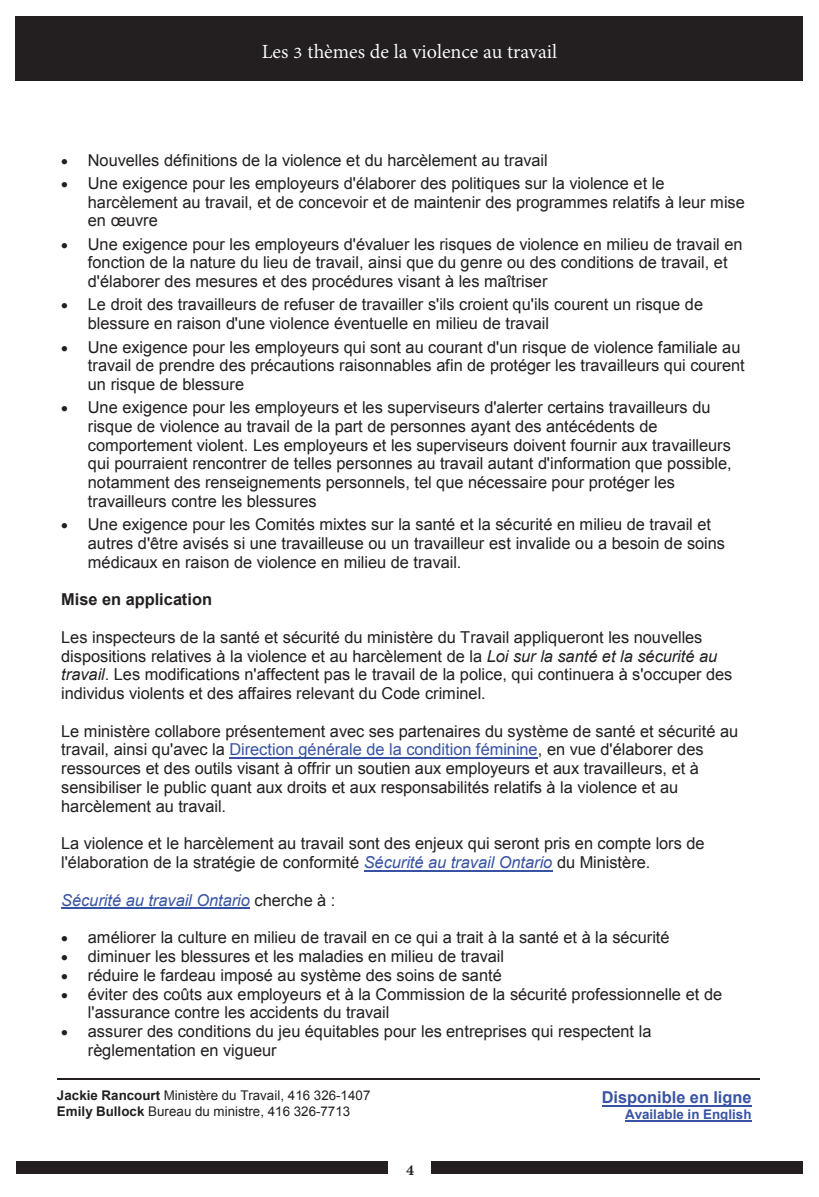
<style>
.page{position:relative;width:819px;height:1197px;background:#fff}
.page>*{position:absolute;margin:0;border:0;box-sizing:border-box;transform-origin:0 0}
.t1{font:24.5px "Adobe Thai";color:#fff}
.t2{font:700 22.75px "Adobe Thai";color:#231f20}
.t3{font:16.45px/18.7px "Arial";color:#231f20}
.t4{font:italic 16.45px "Arial";color:#3853a3}
.t5{font:700 16.45px "Arial";color:#231f20}
.t6{font:700 16.45px "Arial";color:#3853a3}
.t7{font:13.3px/15.4px "Arial";letter-spacing:.005em;color:#231f20}
.t8{font:700 13.3px "Arial";color:#3853a3}
.s1{font-style:italic}
.s2{color:#3853a3}
.s3{font-style:italic;color:#3853a3}
.s4{font-style:normal;color:#231f20}
.s5{font-weight:700}
</style>
<div class="page">
<div style="left:16px;top:1162px;width:372px;height:12px;background:#231f20"></div>
<div style="left:432px;top:1162px;width:371px;height:12px;background:#231f20"></div>
<div style="left:16px;top:16px;width:787px;height:65px;background:#231f20"></div>
<hr style="left:230px;top:757px;width:308px;height:1px;background:#3853a3">
<hr style="left:364px;top:870px;width:188px;height:1px;background:#3853a3">
<hr style="left:61px;top:908px;width:189px;height:1px;background:#3853a3">
<hr style="left:602px;top:1105px;width:149px;height:2px;background:#3853a3">
<hr style="left:625px;top:1121px;width:126px;height:1px;background:#3853a3">
<hr style="left:57px;top:1078px;width:422px;height:2px;background:#231f20">
<hr style="left:480px;top:1078px;width:280px;height:2px;background:#231f20">
<h1 class="t1" style="left:262px;top:35px;width:297px">Les 3 thèmes de la violence au travail</h1>
<p class="t3" style="left:61px;top:151px;width:488px">• Nouvelles définitions de la violence et du harcèlement au travail</p>
<p class="t3" style="left:88px;top:174px;width:658px;text-indent:-27px">• Une exigence pour les employeurs d'élaborer des politiques sur la violence et le harcèlement au travail, et de concevoir et de maintenir des programmes relatifs à leur mise en œuvre</p>
<p class="t3" style="left:88px;top:235px;width:656px;text-indent:-27px">• Une exigence pour les employeurs d'évaluer les risques de violence en milieu de travail en fonction de la nature du lieu de travail, ainsi que du genre ou des conditions de travail, et d'élaborer des mesures et des procédures visant à les maîtriser</p>
<p class="t3" style="left:88px;top:296px;width:617px;text-indent:-27px">• Le droit des travailleurs de refuser de travailler s'ils croient qu'ils courent un risque de blessure en raison d'une violence éventuelle en milieu de travail</p>
<p class="t3" style="left:88px;top:338px;width:658px;text-indent:-27px">• Une exigence pour les employeurs qui sont au courant d'un risque de violence familiale au travail de prendre des précautions raisonnables afin de protéger les travailleurs qui courent un risque de blessure</p>
<p class="t3" style="left:88px;top:398px;width:645px;text-indent:-27px">• Une exigence pour les employeurs et les superviseurs d'alerter certains travailleurs du risque de violence au travail de la part de personnes ayant des antécédents de comportement violent. Les employeurs et les superviseurs doivent fournir aux travailleurs qui pourraient rencontrer de telles personnes au travail autant d'information que possible, notamment des renseignements personnels, tel que nécessaire pour protéger les travailleurs contre les blessures</p>
<p class="t3" style="left:88px;top:515px;width:639px;text-indent:-27px">• Une exigence pour les Comités mixtes sur la santé et la sécurité en milieu de travail et autres d'être avisés si une travailleuse ou un travailleur est invalide ou a besoin de soins médicaux en raison de violence en milieu de travail.</p>
<p class="t5" style="left:61px;top:588px;width:152px">Mise en application</p>
<p class="t3" style="left:61px;top:628px;width:673px">Les inspecteurs de la santé et sécurité du ministère du Travail appliqueront les nouvelles dispositions relatives à la violence et au harcèlement de la <span class="s1">Loi sur la santé et la sécurité au travail</span>. Les modifications n'affectent pas le travail de la police, qui continuera à s'occuper des individus violents et des affaires relevant du Code criminel.</p>
<p class="t3" style="left:61px;top:722px;width:679px">Le ministère collabore présentement avec ses partenaires du système de santé et sécurité au travail, ainsi qu'avec la <span class="s2">Direction générale de la condition féminine</span>, en vue d'élaborer des ressources et des outils visant à offrir un soutien aux employeurs et aux travailleurs, et à sensibiliser le public quant aux droits et aux responsabilités relatifs à la violence et au harcèlement au travail.</p>
<p class="t3" style="left:61px;top:834px;width:645px">La violence et le harcèlement au travail sont des enjeux qui seront pris en compte lors de l'élaboration de la stratégie de conformité <span class="s3">Sécurité au travail Ontario</span> du Ministère.</p>
<p class="t4" style="left:61px;top:889px;width:276px">Sécurité au travail Ontario <span class="s4">cherche à :</span></p>
<p class="t3" style="left:61px;top:928px;width:610px">• améliorer la culture en milieu de travail en ce qui a trait à la santé et à la sécurité</p>
<p class="t3" style="left:61px;top:947px;width:444px">• diminuer les blessures et les maladies en milieu de travail</p>
<p class="t3" style="left:61px;top:966px;width:442px">• réduire le fardeau imposé au système des soins de santé</p>
<p class="t3" style="left:88px;top:985px;width:636px;text-indent:-27px">• éviter des coûts aux employeurs et à la Commission de la sécurité professionnelle et de l'assurance contre les accidents du travail</p>
<p class="t3" style="left:88px;top:1022px;width:565px;text-indent:-27px">• assurer des conditions du jeu équitables pour les entreprises qui respectent la règlementation en vigueur</p>
<p class="t7" style="left:57px;top:1088px;width:315px"><span class="s5">Jackie Rancourt</span> Ministère du Travail, 416 326-1407<br><span class="s5">Emily Bullock</span> Bureau du ministre, 416 326-7713</p>
<p class="t6" style="left:602px;top:1086px;width:151px">Disponible en ligne</p>
<p class="t8" style="left:625px;top:1106px;width:128px">Available in English</p>
<h2 class="t2" style="left:406px;top:1154px;width:10px">4</h2>
</div>
